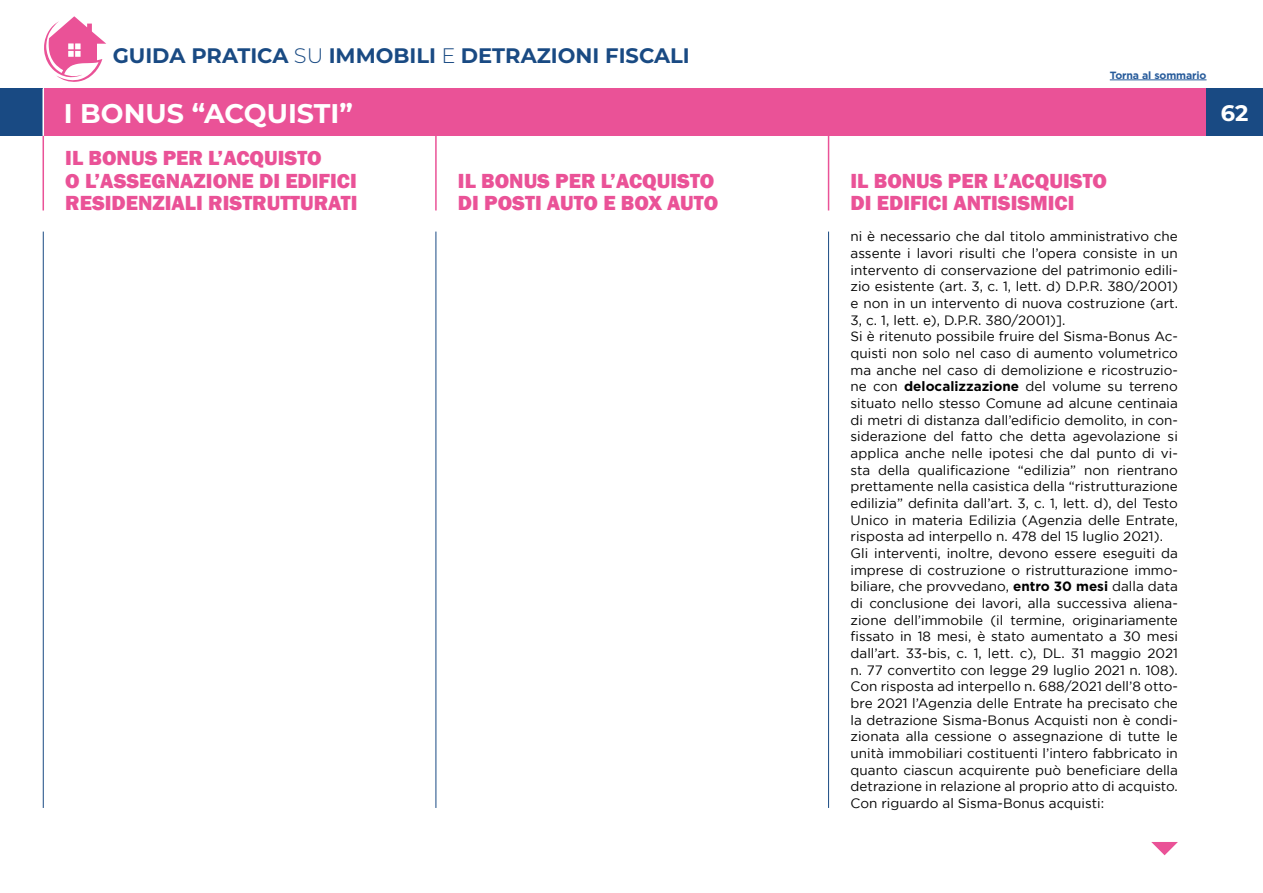
<style>
.page{position:relative;width:1263px;height:893px;background:#fff}
.page>*{position:absolute;margin:0;border:0;box-sizing:border-box;transform-origin:0 0}
.t1{font:700 27px "Montserrat";color:#fff}
.t2{font:700 22.5px "Montserrat";color:#fff}
.t3{font:800 21px/22.5px "Franklin Gothic";color:#ea5297}
.t4{font:700 21px "Montserrat";color:#194a83}
.t5{font:13.5px/16.6px "Gotham";color:#000}
.t6{font:700 10.5px "Gotham";letter-spacing:-.01em;color:#275b9b}
.s1{font-weight:300}
.s2{font-weight:700}
</style>
<div class="page">
<div style="left:0;top:89px;width:43px;height:47px;background:#194a83"></div>
<div style="left:44px;top:89px;width:1162px;height:47px;background:#ea5297"></div>
<svg style="left:1151px;top:842px;width:27px;height:13px"></svg>
<svg style="left:44px;top:16px;width:62px;height:66px"></svg>
<div style="left:1206px;top:89px;width:57px;height:47px;background:#194a83"></div>
<hr style="left:828px;top:232px;width:1px;height:576px;background:#194a83">
<hr style="left:435px;top:232px;width:1px;height:576px;background:#194a83">
<hr style="left:43px;top:232px;width:1px;height:576px;background:#194a83">
<hr style="left:1110px;top:80px;width:96px;height:1px;background:#275b9b">
<hr style="left:828px;top:136px;width:1px;height:74px;background:#ea5297">
<hr style="left:435px;top:136px;width:2px;height:74px;background:#ea5297">
<hr style="left:43px;top:136px;width:1px;height:74px;background:#ea5297">
<h3 class="t4" style="left:113px;top:41px;width:579px">GUIDA PRATICA <span class="s1">SU</span> IMMOBILI <span class="s1">E</span> DETRAZIONI FISCALI</h3>
<h1 class="t1" style="left:64px;top:94px;width:291px">I BONUS “ACQUISTI”</h1>
<h2 class="t2" style="left:1221px;top:97px;width:29px">62</h2>
<p class="t6" style="left:1110px;top:68px;width:98px">Torna al sommario</p>
<h3 class="t3" style="left:65px;top:147px;width:294px">IL BONUS PER L’ACQUISTO<br>O L’ASSEGNAZIONE DI EDIFICI<br>RESIDENZIALI RISTRUTTURATI</h3>
<h3 class="t3" style="left:458px;top:170px;width:262px">IL BONUS PER L’ACQUISTO<br>DI POSTI AUTO E BOX AUTO</h3>
<h3 class="t3" style="left:850px;top:170px;width:258px">IL BONUS PER L’ACQUISTO<br>DI EDIFICI ANTISISMICI</h3>
<p class="t5" style="left:850px;top:228px;width:329px">ni è necessario che dal titolo amministrativo che assente i lavori risulti che l’opera consiste in un intervento di conservazione del patrimonio edili&shy;zio esistente (art. 3, c. 1, lett. d) D.P.R. 380/2001) e non in un intervento di nuova costruzione (art.<br>3, c. 1, lett. e), D.P.R. 380/2001)].<br>Si è ritenuto possibile fruire del Sisma-Bonus Ac&shy;quisti non solo nel caso di aumento volumetrico ma anche nel caso di demolizione e ricostruzio&shy;ne con <span class="s2">delocalizzazione</span> del volume su terreno situato nello stesso Comune ad alcune centinaia di metri di distanza dall’edificio demolito, in con&shy;siderazione del fatto che detta agevolazione si applica anche nelle ipotesi che dal punto di vi&shy;sta della qualificazione “edilizia” non rientrano prettamente nella casistica della “ristrutturazione edilizia” definita dall’art. 3, c. 1, lett. d), del Testo Unico in materia Edilizia (Agenzia delle Entrate, risposta ad interpello n. 478 del 15 luglio 2021).<br>Gli interventi, inoltre, devono essere eseguiti da imprese di costruzione o ristrutturazione immo&shy;biliare, che provvedano, <span class="s2">entro 30 mesi</span> dalla data di conclusione dei lavori, alla successiva aliena&shy;zione dell’immobile (il termine, originariamente fissato in 18 mesi, è stato aumentato a 30 mesi dall’art. 33-bis, c. 1, lett. c), DL. 31 maggio 2021 n. 77 convertito con legge 29 luglio 2021 n. 108).<br>Con risposta ad interpello n. 688/2021 dell’8 otto&shy;bre 2021 l’Agenzia delle Entrate ha precisato che la detrazione Sisma-Bonus Acquisti non è condi&shy;zionata alla cessione o assegnazione di tutte le unità immobiliari costituenti l’intero fabbricato in quanto ciascun acquirente può beneficiare della detrazione in relazione al proprio atto di acquisto.<br>Con riguardo al Sisma-Bonus acquisti:</p>
</div>
